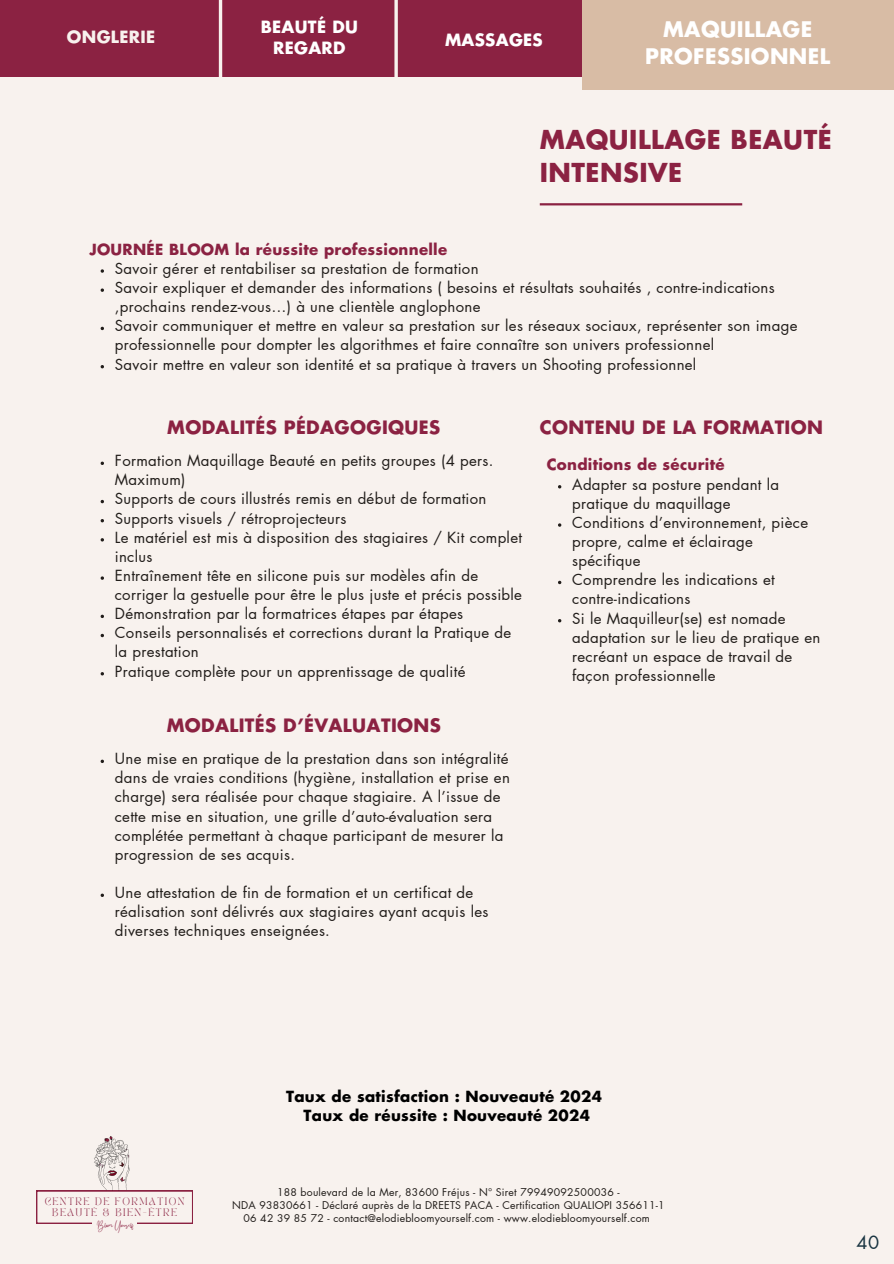
<style>
.page{position:relative;width:894px;height:1264px;background:#fff}
.page>*{position:absolute;margin:0;border:0;box-sizing:border-box;transform-origin:0 0}
.t1{font:700 25.5px/32.7px "Futura LT Pro";letter-spacing:.02em;color:#8b2242}
.t2{font:700 21px/27px "Futura LT Pro";letter-spacing:.02em;color:#fff;text-align:center}
.t3{font:700 18px "Futura LT Pro";letter-spacing:.02em;color:#8b2242}
.t4{font:18px "Futura LT Pro";color:#193441}
.t5{font:700 16.5px/21.3px "Futura LT Pro";letter-spacing:.02em;color:#fff;text-align:center}
.t6{font:700 16.5px "Futura LT Pro";letter-spacing:.02em;color:#f8f2ee}
.t7{font:15px/19.2px "Futura LT Pro";letter-spacing:.02em;color:#211d1a}
.t8{font:700 15px/19.2px "Futura LT Pro";letter-spacing:.02em;color:#000;text-align:center}
.t9{font:700 15px "Futura LT Pro";letter-spacing:.02em;color:#8b2242}
.t10{font:10.5px/13.2px "Futura LT Pro";letter-spacing:.02em;color:#211d1a;text-align:center}
.t11{font:8.55px "Gistesy";letter-spacing:-.015em;color:#8b2242}
.t12{font:7.5px "TAN PEARL Regular";letter-spacing:.2em;color:#8b2242}
</style>
<div class="page">
<div style="left:0;top:0;width:893px;height:1263px;background:#f8f2ee"></div>
<div style="left:0;top:0;width:893px;height:76px;background:#8b2242"></div>
<div style="left:581px;top:0;width:312px;height:89px;background:#d8bca5"></div>
<hr style="left:539px;top:203px;width:203px;height:2px;background:#8b2242">
<hr style="left:219px;top:0;width:3px;height:82px;background:#f8f2ee">
<svg style="left:394px;top:0;width:4px;height:77px"></svg>
<svg style="left:101px;top:461px;width:3px;height:4px"></svg>
<svg style="left:101px;top:576px;width:3px;height:4px"></svg>
<svg style="left:101px;top:893px;width:3px;height:4px"></svg>
<svg style="left:101px;top:269px;width:3px;height:4px"></svg>
<svg style="left:101px;top:288px;width:3px;height:4px"></svg>
<svg style="left:36px;top:1190px;width:157px;height:33px"></svg>
<img style="left:94px;top:1136px;width:36px;height:54px">
<div style="left:92px;top:1220px;width:45px;height:6px;background:#f8f2ee"></div>
<h3 class="t6" style="left:67px;top:30px;width:90px">ONGLERIE</h3>
<h4 class="t5" style="left:260px;top:17px;width:99px">BEAUTÉ DU<br>REGARD</h4>
<h2 class="t5" style="left:445px;top:30px;width:99px">MASSAGES</h2>
<h1 class="t2" style="left:645px;top:16px;width:186px">MAQUILLAGE<br>PROFESSIONNEL</h1>
<h3 class="t1" style="left:539px;top:125px;width:293px">MAQUILLAGE BEAUTÉ<br>INTENSIVE</h3>
<p class="t9" style="left:89px;top:242px;width:359px">JOURNÉE BLOOM la réussite professionnelle</p>
<h3 class="t7" style="left:115px;top:259px;width:365px">Savoir gérer et rentabiliser sa prestation de formation</h3>
<p class="t7" style="left:115px;top:278px;width:661px">Savoir expliquer et demander des informations ( besoins et résultats souhaités , contre-indications ,prochains rendez-vous…) à une clientèle anglophone</p>
<p class="t7" style="left:115px;top:317px;width:684px">Savoir communiquer et mettre en valeur sa prestation sur les réseaux sociaux, représenter son image professionnelle pour dompter les algorithmes et faire connaître son univers professionnel</p>
<h4 class="t7" style="left:115px;top:355px;width:583px">Savoir mettre en valeur son identité et sa pratique à travers un Shooting professionnel</h4>
<p class="t3" style="left:167px;top:419px;width:274px">MODALITÉS PÉDAGOGIQUES</p>
<p class="t7" style="left:115px;top:451px;width:380px">Formation Maquillage Beauté en petits groupes (4 pers.<br>Maximum)</p>
<p class="t7" style="left:115px;top:490px;width:373px">Supports de cours illustrés remis en début de formation</p>
<p class="t7" style="left:115px;top:509px;width:233px">Supports visuels / rétroprojecteurs</p>
<p class="t7" style="left:115px;top:528px;width:408px">Le matériel est mis à disposition des stagiaires / Kit complet inclus</p>
<p class="t7" style="left:115px;top:566px;width:408px">Entraînement tête en silicone puis sur modèles afin de corriger la gestuelle pour être le plus juste et précis possible</p>
<p class="t7" style="left:115px;top:604px;width:350px">Démonstration par la formatrices étapes par étapes</p>
<p class="t7" style="left:115px;top:624px;width:397px">Conseils personnalisés et corrections durant la Pratique de la prestation</p>
<h3 class="t7" style="left:115px;top:662px;width:352px">Pratique complète pour un apprentissage de qualité</h3>
<p class="t3" style="left:167px;top:717px;width:275px">MODALITÉS D’ÉVALUATIONS</p>
<p class="t7" style="left:115px;top:749px;width:396px">Une mise en pratique de la prestation dans son intégralité dans de vraies conditions (hygiène, installation et prise en charge) sera réalisée pour chaque stagiaire. A l’issue de cette mise en situation, une grille d’auto-évaluation sera complétée permettant à chaque participant de mesurer la progression de ses acquis.</p>
<p class="t7" style="left:115px;top:883px;width:375px">Une attestation de fin de formation et un certificat de réalisation sont délivrés aux stagiaires ayant acquis les diverses techniques enseignées.</p>
<p class="t3" style="left:540px;top:419px;width:284px">CONTENU DE LA FORMATION</p>
<p class="t9" style="left:546px;top:458px;width:179px">Conditions de sécurité</p>
<p class="t7" style="left:572px;top:475px;width:208px">Adapter sa posture pendant la pratique du maquillage</p>
<p class="t7" style="left:572px;top:513px;width:237px">Conditions d’environnement, pièce propre, calme et éclairage spécifique</p>
<h3 class="t7" style="left:572px;top:571px;width:204px">Comprendre les indications et contre-indications</h3>
<p class="t7" style="left:572px;top:609px;width:249px">Si le Maquilleur(se) est nomade adaptation sur le lieu de pratique en recréant un espace de travail de façon professionnelle</p>
<p class="t12" style="left:45px;top:1196px;width:141px">CENTRE DE FORMATION</p>
<p class="t12" style="left:52px;top:1207px;width:126px">BEAUTÉ &amp; BIEN-ÊTRE</p>
<h6 class="t11" style="left:97px;top:1218px;width:38px">Bloom Yourself</h6>
<p class="t8" style="left:286px;top:1087px;width:317px">Taux de satisfaction : Nouveauté 2024<br>Taux de réussite : Nouveauté 2024</p>
<p class="t10" style="left:232px;top:1186px;width:434px">188 boulevard de la Mer, 83600 Fréjus - N° Siret 79949092500036 -<br>NDA 93830661 - Déclaré auprès de la DREETS PACA - Certification QUALIOPI 356611-1<br>06 42 39 85 72 - contact@elodiebloomyourself.com - www.elodiebloomyourself.com</p>
<h3 class="t4" style="left:856px;top:1234px;width:24px">40</h3>
</div>
